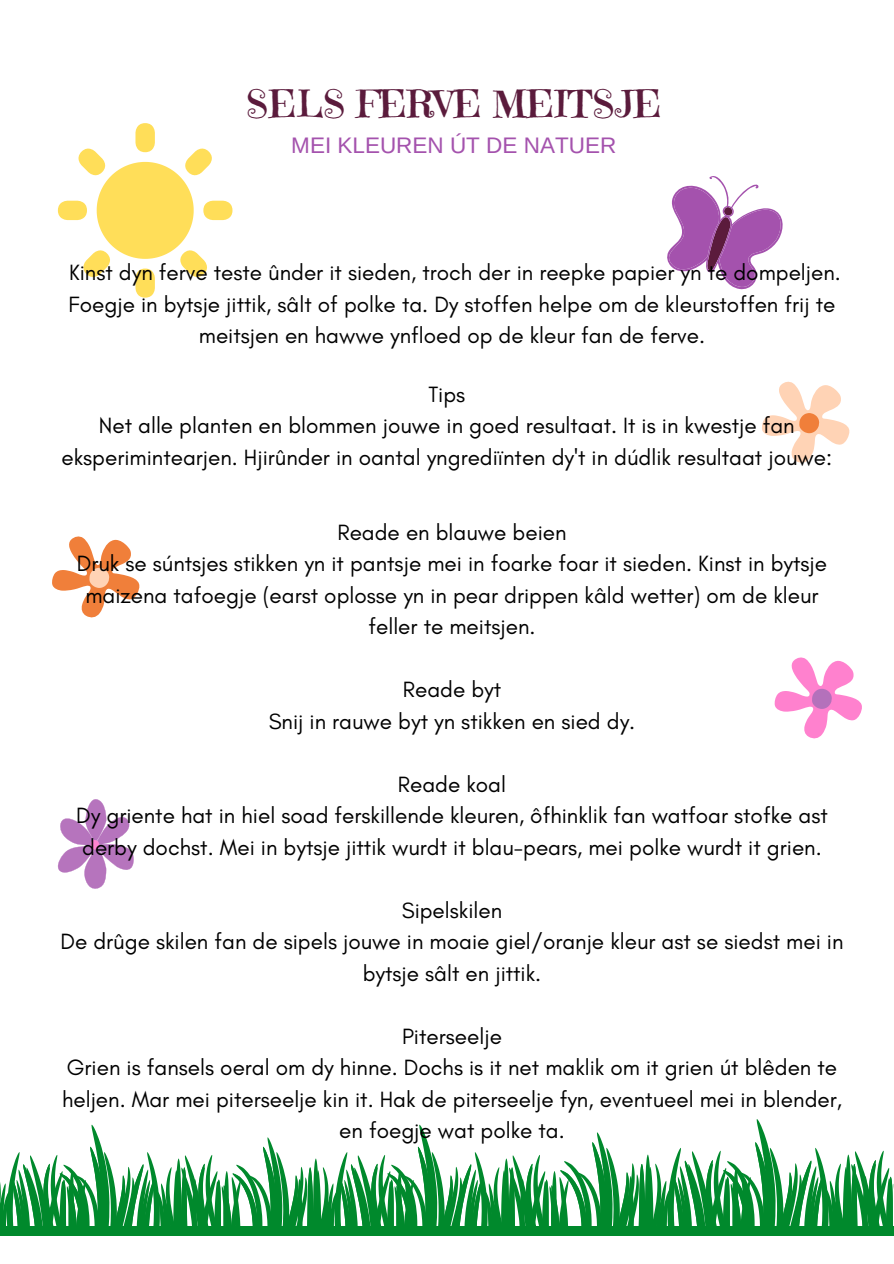
<style>
.page{position:relative;width:894px;height:1264px;background:#fff}
.page>*{position:absolute;margin:0;border:0;box-sizing:border-box;transform-origin:0 0}
.t1{font:37.5px "Emilys Candy";color:#5b1b3c}
.t2{font:22.5px/31.5px "Glacial Indifference";color:#000;text-align:center}
.t3{font:22.5px "Arimo";color:#a452ad}
</style>
<div class="page">
<svg style="left:762px;top:381px;width:87px;height:82px"></svg>
<svg style="left:58px;top:123px;width:174px;height:174px"></svg>
<svg style="left:58px;top:799px;width:75px;height:89px"></svg>
<svg style="left:667px;top:176px;width:116px;height:114px"></svg>
<svg style="left:774px;top:657px;width:87px;height:81px"></svg>
<svg style="left:52px;top:536px;width:88px;height:82px"></svg>
<svg style="left:0;top:1119px;width:894px;height:116px"></svg>
<h1 class="t1" style="left:246px;top:80px;width:417px">SELS FERVE MEITSJE</h1>
<p class="t3" style="left:291px;top:133px;width:326px">MEI KLEUREN ÚT DE NATUER</p>
<p class="t2" style="left:69px;top:257px;width:773px">Kinst dyn ferve teste ûnder it sieden, troch der in reepke papier yn te dompeljen.<br>Foegje in bytsje jittik, sâlt of polke ta. Dy stoffen helpe om de kleurstoffen frij te meitsjen en hawwe ynfloed op de kleur fan de ferve.</p>
<h2 class="t2" style="left:428px;top:378px;width:38px">Tips</h2>
<p class="t2" style="left:61px;top:410px;width:772px">Net alle planten en blommen jouwe in goed resultaat. It is in kwestje fan eksperimintearjen. Hjirûnder in oantal yngrediïnten dy't in dúdlik resultaat jouwe:</p>
<p class="t2" style="left:337px;top:516px;width:230px">Reade en blauwe beien</p>
<p class="t2" style="left:77px;top:547px;width:751px">Druk se súntsjes stikken yn it pantsje mei in foarke foar it sieden. Kinst in bytsje maizena tafoegje (earst oplosse yn in pear drippen kâld wetter) om de kleur feller te meitsjen.</p>
<p class="t2" style="left:402px;top:673px;width:100px">Reade byt</p>
<p class="t2" style="left:268px;top:705px;width:368px">Snij in rauwe byt yn stikken en sied dy.</p>
<p class="t2" style="left:398px;top:768px;width:110px">Reade koal</p>
<p class="t2" style="left:76px;top:799px;width:753px;text-align:left">Dy griente hat in hiel soad ferskillende kleuren, ôfhinklik fan watfoar stofke ast derby dochst. Mei in bytsje jittik wurdt it blau-pears, mei polke wurdt it grien.</p>
<p class="t2" style="left:401px;top:894px;width:102px">Sipelskilen</p>
<p class="t2" style="left:60px;top:925px;width:784px">De drûge skilen fan de sipels jouwe in moaie giel/oranje kleur ast se siedst mei in bytsje sâlt en jittik.</p>
<p class="t2" style="left:402px;top:1020px;width:101px">Piterseelje</p>
<p class="t2" style="left:62px;top:1051px;width:781px">Grien is fansels oeral om dy hinne. Dochs is it net maklik om it grien út blêden te heljen. Mar mei piterseelje kin it. Hak de piterseelje fyn, eventueel mei in blender, en foegje wat polke ta.</p>
</div>
